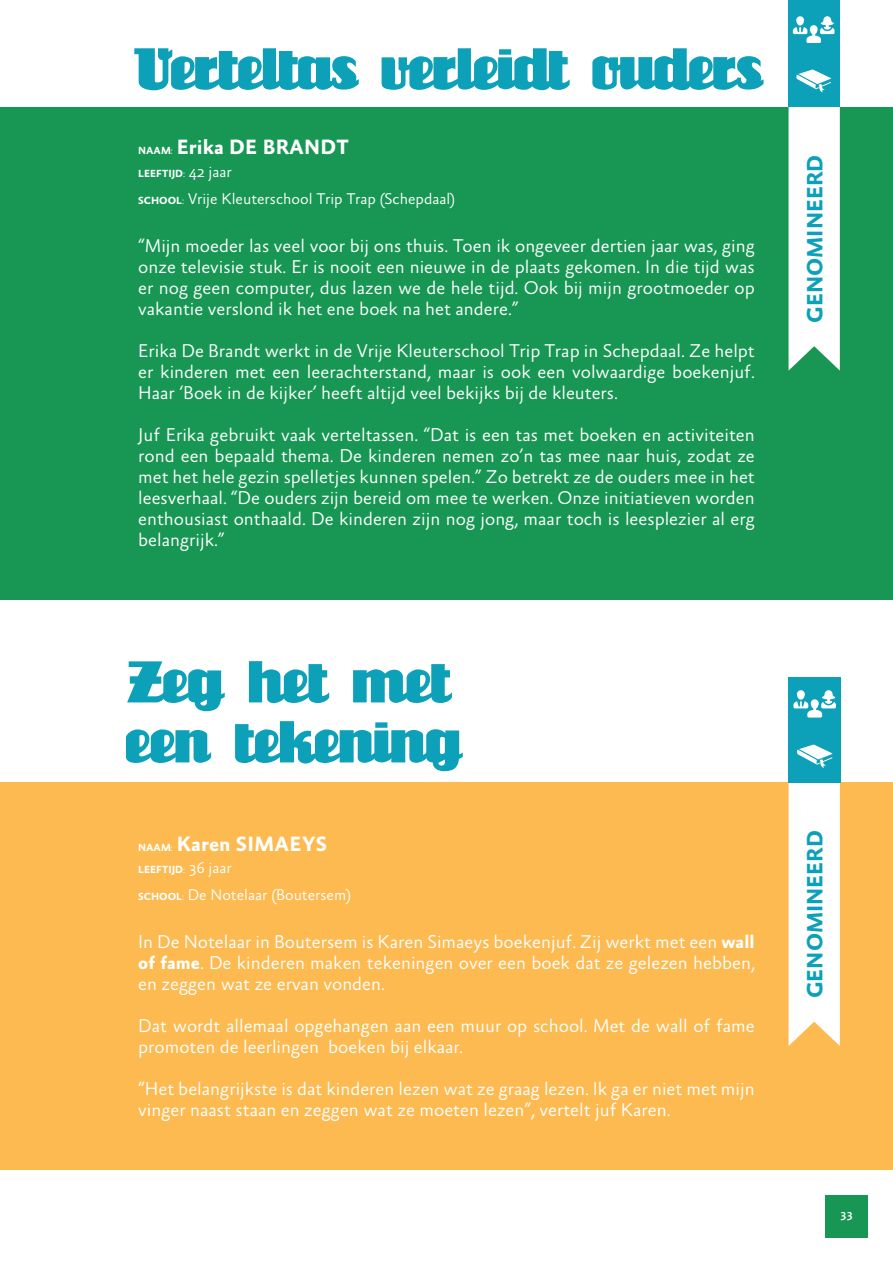
<style>
.page{position:relative;width:893px;height:1263px;background:#fff}
.page>*{position:absolute;margin:0;border:0;box-sizing:border-box;transform-origin:0 0}
.t1{font:900 60px/60px "Louisianne";letter-spacing:-.025em;color:#0ca1b8}
.t2{font:700 22.5px "Absara Sans OT";color:#0ca1b8}
.t3{font:700 21px "Absara Sans OT";letter-spacing:.01em;color:#fff}
.t4{font:300 18.75px/21px "Absara Sans OT";color:#fff;text-align:justify}
.t5{font:300 15.75px "Absara Sans OT";color:#fff}
.t6{font:500 12px "Absara Sans OT";color:#fff}
.t7{font:700 10.5px "Absara Sans OT";color:#fff}
.s1{font-size:10.5px}
.s2{font-weight:300;font-size:10.5px}
.s3{font-weight:300}
.s4{font-weight:300;font-size:15.75px}
.s5{font-weight:700;font-size:10.5px}
.s6{font-weight:700}
</style>
<div class="page">
<div style="left:0;top:107px;width:893px;height:492px;background:#179753"></div>
<div style="left:0;top:782px;width:893px;height:387px;background:#fdba51"></div>
<div style="left:789px;top:782px;width:51px;height:264px;background:#fff"></div>
<div style="left:789px;top:730px;width:52px;height:52px;background:#0ca1b8"></div>
<svg style="left:797px;top:744px;width:36px;height:24px"></svg>
<div style="left:789px;top:678px;width:52px;height:52px;background:#0ca1b8"></div>
<svg style="left:793px;top:690px;width:43px;height:27px"></svg>
<div style="left:789px;top:107px;width:51px;height:264px;background:#fff"></div>
<div style="left:788px;top:55px;width:51px;height:52px;background:#0ca1b8"></div>
<svg style="left:796px;top:69px;width:35px;height:23px"></svg>
<div style="left:788px;top:0;width:51px;height:55px;background:#0ca1b8"></div>
<svg style="left:793px;top:16px;width:41px;height:27px"></svg>
<div style="left:825px;top:1195px;width:43px;height:43px;background:#179753"></div>
<h1 class="t1" style="left:134px;top:42px;width:631px">Verteltas verleidt ouders</h1>
<p class="t3" style="left:138px;top:137px;width:212px"><span class="s1">NAAM</span><span class="s2">:</span> Erika DE BRANDT</p>
<p class="t7" style="left:138px;top:168px;width:95px">LEEFTiJD<span class="s3">:</span> <span class="s4">42 jaar</span></p>
<p class="t5" style="left:138px;top:191px;width:318px"><span class="s5">SCHOOL</span><span class="s1">:</span> Vrije Kleuterschool Trip Trap (Schepdaal)</p>
<p class="t4" style="left:138px;top:236px;width:618px">“Mijn moeder las veel voor bij ons thuis. Toen ik ongeveer dertien jaar was, ging onze televisie stuk. Er is nooit een nieuwe in de plaats gekomen. In die tijd was er nog geen computer, dus lazen we de hele tijd. Ook bij mijn grootmoeder op vakantie verslond ik het ene boek na het andere.”</p>
<p class="t4" style="left:138px;top:341px;width:618px">Erika De Brandt werkt in de Vrije Kleuterschool Trip Trap in Schepdaal. Ze helpt er kinderen met een leerachterstand, maar is ook een volwaardige boekenjuf.<br>Haar ‘Boek in de kijker’ heeft altijd veel bekijks bij de kleuters.</p>
<p class="t4" style="left:138px;top:425px;width:618px">Juf Erika gebruikt vaak verteltassen. “Dat is een tas met boeken en activiteiten rond een bepaald thema. De kinderen nemen zo’n tas mee naar huis, zodat ze met het hele gezin spelletjes kunnen spelen.” Zo betrekt ze de ouders mee in het leesverhaal. “De ouders zijn bereid om mee te werken. Onze initiatieven worden enthousiast onthaald. De kinderen zijn nog jong, maar toch is leesplezier al erg belangrijk.”</p>
<p class="t2" style="left:803px;top:323px;width:170px;rotate:-90deg">GENOMiNEERD</p>
<h1 class="t1" style="left:126px;top:655px;width:339px">Zeg het met een tekening</h1>
<p class="t3" style="left:138px;top:833px;width:190px"><span class="s1">NAAM</span><span class="s2">:</span> Karen SiMAEYS</p>
<p class="t7" style="left:138px;top:864px;width:95px">LEEFTiJD<span class="s3">:</span> <span class="s4">36 jaar</span></p>
<p class="t5" style="left:138px;top:887px;width:214px"><span class="s5">SCHOOL</span><span class="s1">:</span> De Notelaar (Boutersem)</p>
<p class="t4" style="left:138px;top:932px;width:618px">In De Notelaar in Boutersem is Karen Simaeys boekenjuf. Zij werkt met een <span class="s6">wall of fame</span>. De kinderen maken tekeningen over een boek dat ze gelezen hebben, en zeggen wat ze ervan vonden.</p>
<p class="t4" style="left:138px;top:1016px;width:618px">Dat wordt allemaal opgehangen aan een muur op school. Met de wall of fame promoten de leerlingen boeken bij elkaar.</p>
<p class="t4" style="left:138px;top:1079px;width:618px">“Het belangrijkste is dat kinderen lezen wat ze graag lezen. Ik ga er niet met mijn vinger naast staan en zeggen wat ze moeten lezen”, vertelt juf Karen.</p>
<p class="t2" style="left:803px;top:998px;width:170px;rotate:-90deg">GENOMiNEERD</p>
<p class="t6" style="left:840px;top:1208px;width:14px">33</p>
</div>
